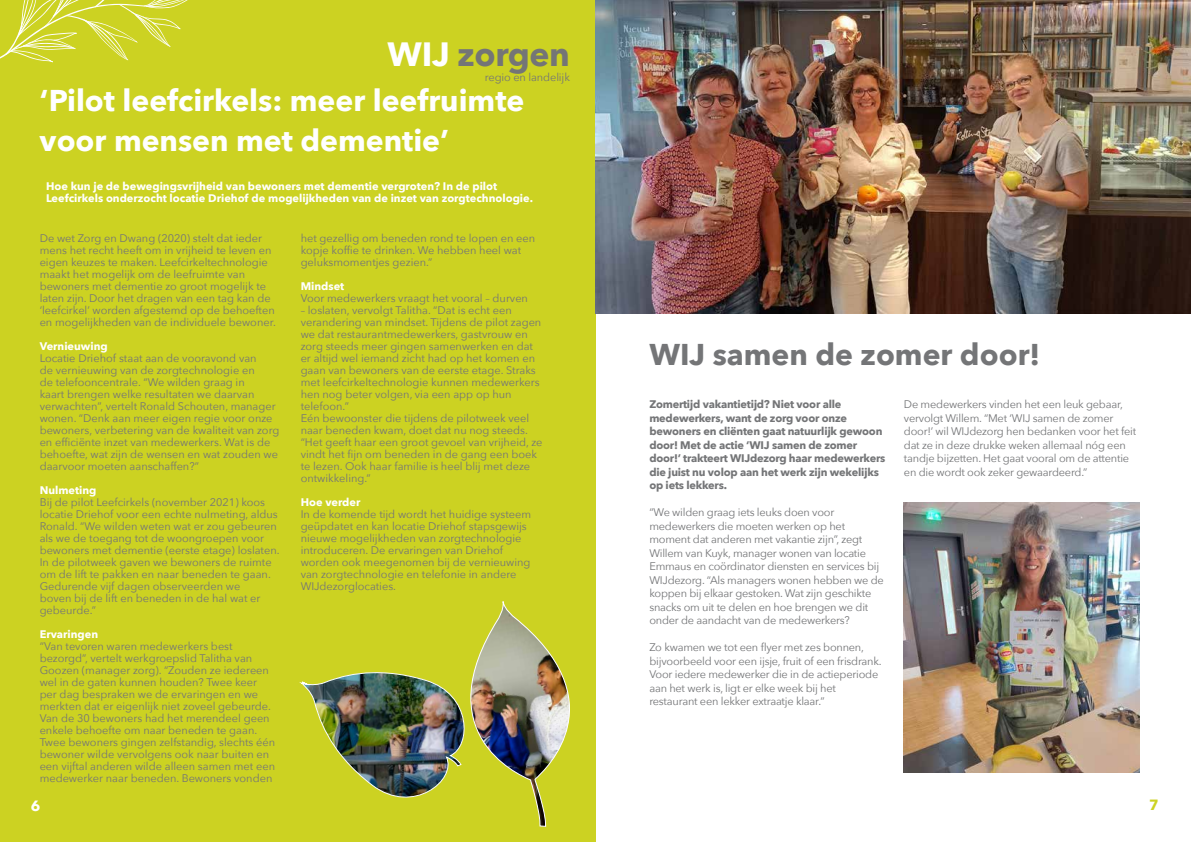
<style>
.page{position:relative;width:1191px;height:842px;background:#fff}
.page>*{position:absolute;margin:0;border:0;box-sizing:border-box;transform-origin:0 0}
.t1{font:700 33.6px "Avenir Next";letter-spacing:-.01em;color:#747576}
.t2{font:700 30px/40.3px "Avenir Next";color:#fff}
.t3{font:700 30px "Avenir Next";color:#747577}
.t4{font:700 14.8px "Avenir Next";color:#fff}
.t5{font:700 14.8px "Avenir Next";color:#ccd222}
.t6{font:11px/12px "Avenir Next";color:#747577}
.t7{font:11px/13.5px "Avenir Next";letter-spacing:-.02em;color:#747577}
.t8{font:700 11px/13.5px "Avenir Next";letter-spacing:-.02em;color:#747577}
.t9{font:700 11px/12px "Avenir Next";color:#fff}
.t10{font:11px "Avenir Next";letter-spacing:-.01em;color:#747576}
.s1{color:#fff}
</style>
<div class="page">
<div style="left:0;top:0;width:595px;height:842px;background:#ccd222"></div>
<img style="left:595px;top:0;width:596px;height:314px">
<img style="left:904px;top:503px;width:236px;height:270px">
<img style="left:301px;top:672px;width:126px;height:126px">
<svg style="left:0;top:0;width:188px;height:63px"></svg>
<img style="left:427px;top:600px;width:169px;height:227px">
<h1 class="t1" style="left:387px;top:25px;width:184px"><span class="s1">WIJ</span> zorgen</h1>
<p class="t10" style="left:485px;top:68px;width:87px">regio en landelijk</p>
<h2 class="t2" style="left:40px;top:80px;width:486px">‘Pilot leefcirkels: meer leefruimte voor mensen met dementie’</h2>
<p class="t9" style="left:46px;top:180px;width:488px">Hoe kun je de bewegingsvrijheid van bewoners met dementie vergroten? In de pilot<br>Leefcirkels onderzocht locatie Driehof de mogelijkheden van de inzet van zorgtechnologie.</p>
<p class="t6" style="left:40px;top:232px;width:238px">De wet Zorg en Dwang (2020) stelt dat ieder mens het recht heeft om in vrijheid te leven en eigen keuzes te maken. Leefcirkeltechnologie maakt het mogelijk om de leefruimte van bewoners met dementie zo groot mogelijk te laten zijn. Door het dragen van een tag kan de ‘leefcirkel’ worden afgestemd op de behoeften en mogelijkheden van de individuele bewoner.</p>
<p class="t9" style="left:40px;top:340px;width:70px">Vernieuwing</p>
<p class="t6" style="left:40px;top:352px;width:241px">Locatie Driehof staat aan de vooravond van<br>de vernieuwing van de zorgtechnologie en<br>de telefooncentrale. “We wilden graag in<br>kaart brengen welke resultaten we daarvan verwachten”, vertelt Ronald Schouten, manager wonen. “Denk aan meer eigen regie voor onze bewoners, verbetering van de kwaliteit van zorg en efficiënte inzet van medewerkers. Wat is de behoefte, wat zijn de wensen en wat zouden we daarvoor moeten aanschaffen?”</p>
<p class="t9" style="left:40px;top:484px;width:58px">Nulmeting</p>
<p class="t6" style="left:40px;top:496px;width:241px">Bij de pilot Leefcirkels (november 2021) koos locatie Driehof voor een echte nulmeting, aldus Ronald. “We wilden weten wat er zou gebeuren als we de toegang tot de woongroepen voor bewoners met dementie (eerste etage) loslaten.<br>In de pilotweek gaven we bewoners de ruimte om de lift te pakken en naar beneden te gaan.<br>Gedurende vijf dagen observeerden we<br>boven bij de lift en beneden in de hal wat er gebeurde.”</p>
<p class="t9" style="left:40px;top:628px;width:60px">Ervaringen</p>
<p class="t6" style="left:40px;top:640px;width:237px">“Van tevoren waren medewerkers best bezorgd”, vertelt werkgroepslid Talitha van Goozen (manager zorg). “Zouden ze iedereen wel in de gaten kunnen houden? Twee keer per dag bespraken we de ervaringen en we merkten dat er eigenlijk niet zoveel gebeurde.<br>Van de 30 bewoners had het merendeel geen enkele behoefte om naar beneden te gaan.<br>Twee bewoners gingen zelfstandig, slechts één bewoner wilde vervolgens ook naar buiten en een vijftal anderen wilde alleen samen met een medewerker naar beneden. Bewoners vonden</p>
<h3 class="t4" style="left:31px;top:793px;width:11px">6</h3>
<p class="t6" style="left:301px;top:232px;width:236px">het gezellig om beneden rond te lopen en een kopje koffie te drinken. We hebben heel wat geluksmomentjes gezien.”</p>
<p class="t9" style="left:301px;top:280px;width:45px">Mindset</p>
<p class="t6" style="left:301px;top:292px;width:229px">Voor medewerkers vraagt het vooral – durven</p>
<p class="t6" style="left:301px;top:304px;width:243px">– loslaten, vervolgt Talitha. “Dat is echt een verandering van mindset. Tijdens de pilot zagen we dat restaurantmedewerkers, gastvrouw en zorg steeds meer gingen samenwerken en dat er altijd wel iemand zicht had op het komen en gaan van bewoners van de eerste etage. Straks met leefcirkeltechnologie kunnen medewerkers hen nog beter volgen, via een app op hun telefoon.”<br>Eén bewoonster die tijdens de pilotweek veel naar beneden kwam, doet dat nu nog steeds. “Het geeft haar een groot gevoel van vrijheid, ze vindt het fijn om beneden in de gang een boek te lezen. Ook haar familie is heel blij met deze ontwikkeling.”</p>
<p class="t9" style="left:301px;top:496px;width:61px">Hoe verder</p>
<p class="t6" style="left:301px;top:508px;width:232px">In de komende tijd wordt het huidige systeem geüpdatet en kan locatie Driehof stapsgewijs nieuwe mogelijkheden van zorgtechnologie introduceren. De ervaringen van Driehof worden ook meegenomen bij de vernieuwing van zorgtechnologie en telefonie in andere WIJdezorglocaties.</p>
<h2 class="t3" style="left:649px;top:328px;width:392px">WIJ samen de zomer door!</h2>
<p class="t8" style="left:649px;top:397px;width:237px">Zomertijd vakantietijd? Niet voor alle medewerkers, want de zorg voor onze bewoners en cliënten gaat natuurlijk gewoon door! Met de actie ‘WIJ samen de zomer door!’ trakteert WIJdezorg haar medewerkers die juist nu volop aan het werk zijn wekelijks op iets lekkers.</p>
<p class="t7" style="left:649px;top:505px;width:236px">“We wilden graag iets leuks doen voor medewerkers die moeten werken op het moment dat anderen met vakantie zijn”, zegt Willem van Kuyk, manager wonen van locatie Emmaus en coördinator diensten en services bij WIJdezorg. “Als managers wonen hebben we de koppen bij elkaar gestoken. Wat zijn geschikte snacks om uit te delen en hoe brengen we dit onder de aandacht van de medewerkers?</p>
<p class="t7" style="left:649px;top:640px;width:234px">Zo kwamen we tot een flyer met zes bonnen, bijvoorbeeld voor een ijsje, fruit of een frisdrank.<br>Voor iedere medewerker die in de actieperiode aan het werk is, ligt er elke week bij het restaurant een lekker extraatje klaar.”</p>
<p class="t7" style="left:904px;top:397px;width:234px">De medewerkers vinden het een leuk gebaar, vervolgt Willem. “Met ‘WIJ samen de zomer door!’ wil WIJdezorg hen bedanken voor het feit dat ze in deze drukke weken allemaal nóg een tandje bijzetten. Het gaat vooral om de attentie en die wordt ook zeker gewaardeerd.”</p>
<h3 class="t5" style="left:1149px;top:792px;width:11px">7</h3>
</div>
